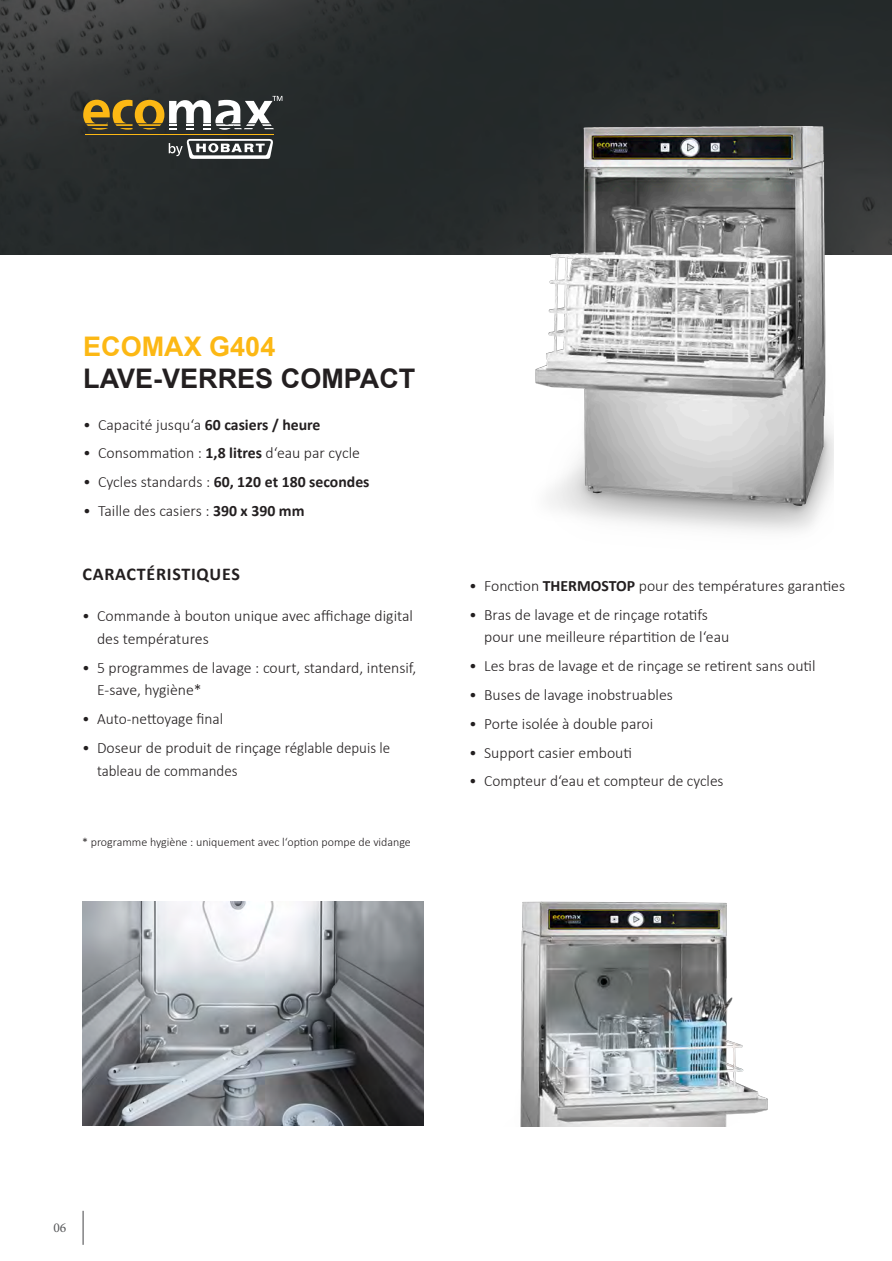
<style>
.page{position:relative;width:892px;height:1261px;background:#fff}
.page>*{position:absolute;margin:0;border:0;box-sizing:border-box;transform-origin:0 0}
.t1{font:700 27px "Arial";color:#231f20}
.t2{font:700 27px "Arial";color:#fcb814}
.t3{font:700 18px "Calibri";letter-spacing:.04em;color:#231f20}
.t4{font:300 15.75px/22.5px "Calibri";color:#231f20}
.t5{font:700 15.75px "Calibri";color:#231f20}
.t6{font:13.5px "Minion Pro";color:#57585a}
.t7{font:300 12px "Calibri";color:#231f20}
.s1{font-weight:700}
.s2{font-weight:300}
</style>
<div class="page">
<img style="left:0;top:0;width:891px;height:254px">
<hr style="left:82px;top:1210px;width:2px;height:35px;background:#57585a">
<img style="left:82px;top:901px;width:341px;height:224px">
<img style="left:520px;top:901px;width:248px;height:225px">
<hr style="left:85px;top:133px;width:188px;height:1px;background:#fcb814">
<svg style="left:169px;top:139px;width:104px;height:20px"></svg>
<svg style="left:83px;top:96px;width:199px;height:34px"></svg>
<img style="left:365px;top:9px;width:468px;height:523px">
<h1 class="t2" style="left:83px;top:329px;width:194px">ECOMAX G404</h1>
<h1 class="t1" style="left:83px;top:360px;width:334px">LAVE-VERRES COMPACT</h1>
<p class="t4" style="left:83px;top:413px;width:239px">• Capacité jusqu‘a <span class="s1">60 casiers / heure</span></p>
<p class="t4" style="left:83px;top:442px;width:278px">• Consommation : <span class="s1">1,8 litres</span> d‘eau par cycle</p>
<p class="t5" style="left:83px;top:472px;width:288px"><span class="s2">• Cycles standards :</span> 60, 120 et 180 secondes</p>
<p class="t4" style="left:83px;top:499px;width:223px">• Taille des casiers : <span class="s1">390 x 390 mm</span></p>
<p class="t3" style="left:82px;top:562px;width:159px">CARACTÉRISTIQUES</p>
<p class="t4" style="left:97px;top:605px;width:317px;text-indent:-15px">• Commande à bouton unique avec affichage digital des températures</p>
<p class="t4" style="left:97px;top:656px;width:321px;text-indent:-15px">• 5 programmes de lavage : court, standard, intensif,<br>E-save, hygiène*</p>
<p class="t4" style="left:82px;top:707px;width:143px">• Auto-nettoyage final</p>
<p class="t4" style="left:97px;top:736px;width:295px;text-indent:-15px">• Doseur de produit de rinçage réglable depuis le tableau de commandes</p>
<p class="t7" style="left:82px;top:835px;width:330px">* programme hygiène : uniquement avec l‘option pompe de vidange</p>
<p class="t4" style="left:469px;top:574px;width:377px">• Fonction <span class="s1">THERMOSTOP</span> pour des températures garanties</p>
<p class="t4" style="left:484px;top:603px;width:247px;text-indent:-15px">• Bras de lavage et de rinçage rotatifs pour une meilleure répartition de l‘eau</p>
<p class="t4" style="left:469px;top:654px;width:348px">• Les bras de lavage et de rinçage se retirent sans outil</p>
<p class="t4" style="left:469px;top:683px;width:205px">• Buses de lavage inobstruables</p>
<p class="t4" style="left:469px;top:712px;width:185px">• Porte isolée à double paroi</p>
<p class="t4" style="left:469px;top:741px;width:164px">• Support casier embouti</p>
<p class="t4" style="left:469px;top:770px;width:256px">• Compteur d‘eau et compteur de cycles</p>
<p class="t6" style="left:53px;top:1219px;width:14px">06</p>
</div>
